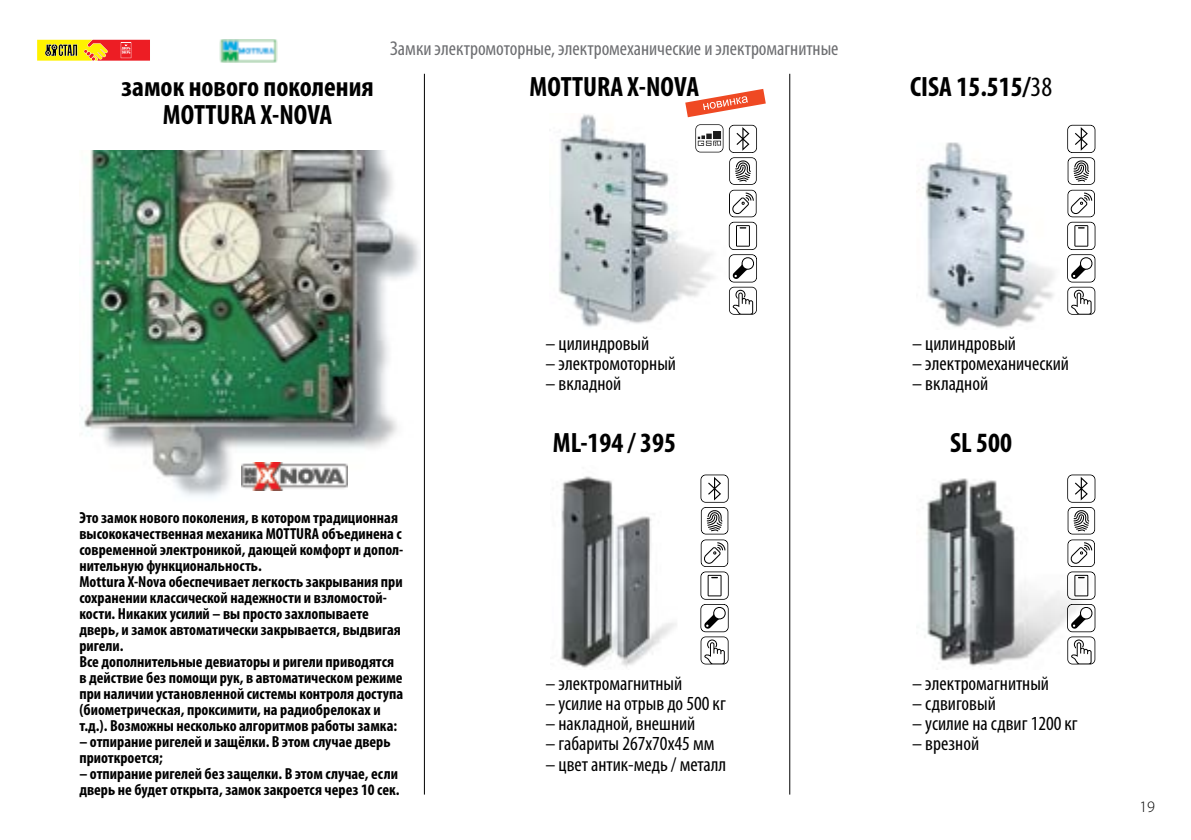
<style>
.page{position:relative;width:1191px;height:840px;background:#fff}
.page>*{position:absolute;margin:0;border:0;box-sizing:border-box;transform-origin:0 0}
.t1{font:700 condensed 28px/28px "Myriad Pro";color:#000;text-align:center}
.t2{font:condensed 20px "Myriad Pro";color:#000}
.t3{font:condensed 20px "Myriad Pro";color:#6d6e71}
.t4{font:700 condensed 16px/16px "Myriad Pro";color:#000}
.t5{font:300 16px "Myriad Pro";color:#000}
.s1{font-weight:400}
</style>
<div class="page">
<img style="left:81px;top:150px;width:339px;height:347px">
<hr style="left:424px;top:74px;width:1px;height:720px;background:#000">
<hr style="left:789px;top:74px;width:1px;height:720px;background:#000">
<img style="left:558px;top:114px;width:171px;height:213px">
<img style="left:561px;top:476px;width:168px;height:192px">
<img style="left:916px;top:124px;width:177px;height:205px">
<img style="left:924px;top:478px;width:168px;height:189px">
<svg style="left:685px;top:89px;width:81px;height:28px"></svg>
<svg style="left:1067px;top:125px;width:28px;height:189px"></svg>
<svg style="left:729px;top:125px;width:28px;height:189px"></svg>
<svg style="left:1067px;top:474px;width:28px;height:190px"></svg>
<svg style="left:700px;top:474px;width:28px;height:190px"></svg>
<img style="left:219px;top:40px;width:59px;height:22px">
<img style="left:241px;top:462px;width:106px;height:28px">
<svg style="left:695px;top:124px;width:28px;height:28px"></svg>
<svg style="left:37px;top:40px;width:113px;height:21px"></svg>
<h1 class="t1" style="left:122px;top:72px;width:253px">замок нового поколения<br>MOTTURA X-NOVA</h1>
<p class="t3" style="left:390px;top:36px;width:450px">Замки электромоторные, электромеханические и электромагнитные</p>
<h1 class="t1" style="left:529px;top:72px;width:171px">MOTTURA X-NOVA</h1>
<h1 class="t1" style="left:910px;top:72px;width:143px">CISA 15.515/<span class="s1">38</span></h1>
<p class="t4" style="left:79px;top:509px;width:325px">Это замок нового поколения, в котором традиционная высококачественная механика MOTTURA объединена с современной электроникой, дающей комфорт и допол&shy;нительную функциональность.<br>Mottura X-Nova обеспечивает легкость закрывания при сохранении классической надежности и взломостой&shy;кости. Никаких усилий – вы просто захлопываете дверь, и замок автоматически закрывается, выдвигая ригели.<br>Все дополнительные девиаторы и ригели приводятся в действие без помощи рук, в автоматическом режиме при наличии установленной системы контроля доступа (биометрическая, проксимити, на радиобрелоках и т.д.). Возможны несколько алгоритмов работы замка:</p>
<p class="t4" style="left:79px;top:733px;width:313px">– отпирание ригелей и защёлки. В этом случае дверь приоткроется;</p>
<p class="t4" style="left:79px;top:765px;width:321px">– отпирание ригелей без защелки. В этом случае, если дверь не будет открыта, замок закроется через 10 сек.</p>
<p class="t2" style="left:545px;top:331px;width:105px">– цилиндровый</p>
<p class="t2" style="left:545px;top:351px;width:132px">– электромоторный</p>
<p class="t2" style="left:545px;top:371px;width:78px">– вкладной</p>
<p class="t2" style="left:912px;top:331px;width:105px">– цилиндровый</p>
<p class="t2" style="left:912px;top:351px;width:158px">– электромеханический</p>
<p class="t2" style="left:912px;top:371px;width:78px">– вкладной</p>
<h1 class="t1" style="left:553px;top:428px;width:125px">ML-194 / 395</h1>
<h1 class="t1" style="left:950px;top:428px;width:63px">SL 500</h1>
<p class="t2" style="left:545px;top:671px;width:138px">– электромагнитный</p>
<p class="t2" style="left:545px;top:691px;width:182px">– усилие на отрыв до 500 кг</p>
<p class="t2" style="left:545px;top:711px;width:151px">– накладной, внешний</p>
<p class="t2" style="left:545px;top:731px;width:171px">– габариты 267х70х45 мм</p>
<p class="t2" style="left:545px;top:751px;width:182px">– цвет антик-медь / металл</p>
<p class="t2" style="left:912px;top:671px;width:138px">– электромагнитный</p>
<p class="t2" style="left:912px;top:691px;width:85px">– сдвиговый</p>
<p class="t2" style="left:912px;top:711px;width:167px">– усилие на сдвиг 1200 кг</p>
<p class="t2" style="left:912px;top:731px;width:69px">– врезной</p>
<p class="t5" style="left:1139px;top:796px;width:17px">19</p>
</div>
